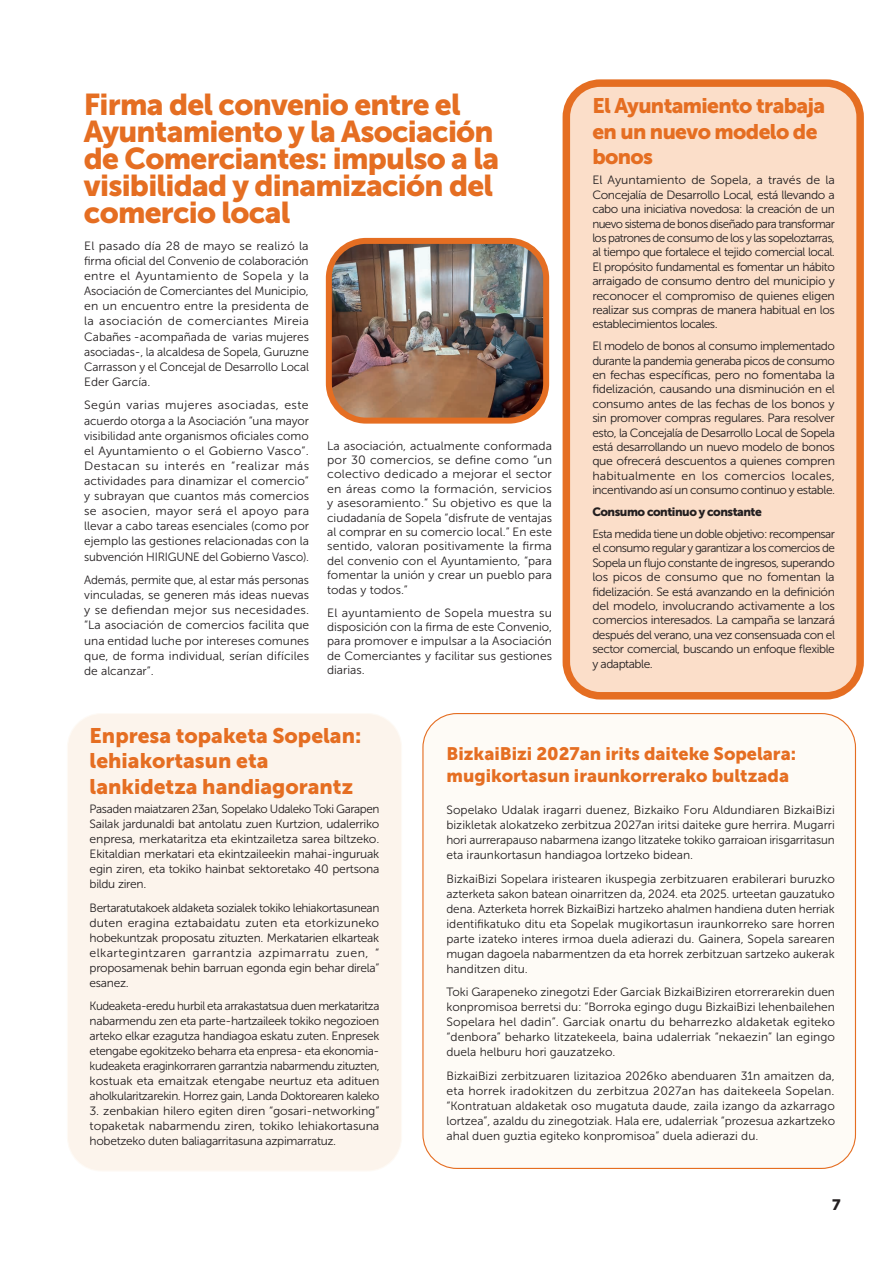
<style>
.page{position:relative;width:893px;height:1263px;background:#fff}
.page>*{position:absolute;margin:0;border:0;box-sizing:border-box;transform-origin:0 0}
.t1{font:30px/27px "Museo Sans 900";letter-spacing:-.025em;color:#e56e22}
.t2{font:21px/25.2px "Museo Sans 900";color:#e56e22}
.t3{font:21px/25.2px "Museo Sans 900";letter-spacing:-.03em;color:#e56e22}
.t4{font:18px/21.6px "Museo Sans 900";color:#e56e22}
.t5{font:15px "Museo Sans 900";color:#231f20}
.t6{font:12px/14.4px "Museo Sans 300";letter-spacing:-.01em;color:#231f20;text-align:justify}
.t7{font:12px "Museo Sans 900";letter-spacing:-.04em;color:#231f20}
</style>
<div class="page">
<div style="left:423px;top:713px;width:432px;height:455px;background:#fefbf6;border-radius:34px"></div>
<div style="left:67px;top:713px;width:334px;height:458px;background:#fcf4ec;border-radius:34px"></div>
<div style="left:566px;top:83px;width:294px;height:613px;background:#fbdec9;border-radius:34px"></div>
<div style="left:563px;top:79px;width:301px;height:620px;border:8px solid #e56e22;border-radius:34px"></div>
<img style="left:333px;top:245px;width:209px;height:172px">
<div style="left:326px;top:238px;width:223px;height:186px;border:6px solid #e56e22;border-radius:37px"></div>
<h1 class="t1" style="left:84px;top:91px;width:417px">Firma del convenio entre el<br>Ayuntamiento y la Asociación de Comerciantes: impulso a la visibilidad y dinamización del comercio local</h1>
<h2 class="t3" style="left:592px;top:93px;width:234px">El Ayuntamiento trabaja en un nuevo modelo de bonos</h2>
<p class="t6" style="left:592px;top:173px;width:244px">El Ayuntamiento de Sopela, a través de la Concejalía de Desarrollo Local, está llevando a cabo una iniciativa novedosa: la creación de un nuevo sistema de bonos diseñado para transformar los patrones de consumo de los y las sopeloztarras, al tiempo que fortalece el tejido comercial local.<br>El propósito fundamental es fomentar un hábito arraigado de consumo dentro del municipio y reconocer el compromiso de quienes eligen realizar sus compras de manera habitual en los establecimientos locales.</p>
<p class="t6" style="left:592px;top:339px;width:244px">El modelo de bonos al consumo implementado durante la pandemia generaba picos de consumo en fechas específicas, pero no fomentaba la fidelización, causando una disminución en el consumo antes de las fechas de los bonos y sin promover compras regulares. Para resolver esto, la Concejalía de Desarrollo Local de Sopela está desarrollando un nuevo modelo de bonos que ofrecerá descuentos a quienes compren habitualmente en los comercios locales, incentivando así un consumo continuo y estable.</p>
<p class="t7" style="left:592px;top:505px;width:171px">Consumo continuo y constante</p>
<p class="t6" style="left:592px;top:527px;width:244px">Esta medida tiene un doble objetivo: recompensar el consumo regular y garantizar a los comercios de Sopela un flujo constante de ingresos, superando los picos de consumo que no fomentan la fidelización. Se está avanzando en la definición del modelo, involucrando activamente a los comercios interesados. La campaña se lanzará después del verano, una vez consensuada con el sector comercial, buscando un enfoque flexible y adaptable.</p>
<p class="t6" style="left:84px;top:238px;width:226px;line-height:15.1px">El pasado día 28 de mayo se realizó la firma oficial del Convenio de colaboración entre el Ayuntamiento de Sopela y la Asociación de Comerciantes del Municipio, en un encuentro entre la presidenta de la asociación de comerciantes Mireia Cabañes -acompañada de varias mujeres asociadas-, la alcaldesa de Sopela, Guruzne Carrasson y el Concejal de Desarrollo Local Eder García.</p>
<p class="t6" style="left:84px;top:398px;width:227px;line-height:15.1px">Según varias mujeres asociadas, este acuerdo otorga a la Asociación “una mayor visibilidad ante organismos oficiales como el Ayuntamiento o el Gobierno Vasco”.<br>Destacan su interés en “realizar más actividades para dinamizar el comercio” y subrayan que cuantos más comercios se asocien, mayor será el apoyo para llevar a cabo tareas esenciales (como por ejemplo las gestiones relacionadas con la subvención HIRIGUNE del Gobierno Vasco).</p>
<p class="t6" style="left:84px;top:572px;width:227px;line-height:15.1px">Además, permite que, al estar más personas vinculadas, se generen más ideas nuevas y se defiendan mejor sus necesidades. “La asociación de comercios facilita que una entidad luche por intereses comunes que, de forma individual, serían difíciles de alcanzar”.</p>
<p class="t6" style="left:327px;top:438px;width:227px">La asociación, actualmente conformada por 30 comercios, se define como “un colectivo dedicado a mejorar el sector en áreas como la formación, servicios y asesoramiento.” Su objetivo es que la ciudadanía de Sopela “disfrute de ventajas al comprar en su comercio local.” En este sentido, valoran positivamente la firma del convenio con el Ayuntamiento, “para fomentar la unión y crear un pueblo para todas y todos.”</p>
<p class="t6" style="left:327px;top:605px;width:227px">El ayuntamiento de Sopela muestra su disposición con la firma de este Convenio, para promover e impulsar a la Asociación de Comerciantes y facilitar sus gestiones diarias.</p>
<h2 class="t2" style="left:90px;top:723px;width:273px">Enpresa topaketa Sopelan: lehiakortasun eta lankidetza handiagorantz</h2>
<p class="t6" style="left:90px;top:802px;width:291px;line-height:15px">Pasaden maiatzaren 23an, Sopelako Udaleko Toki Garapen Sailak jardunaldi bat antolatu zuen Kurtzion, udalerriko enpresa, merkataritza eta ekintzailetza sarea biltzeko.<br>Ekitaldian merkatari eta ekintzaileekin mahai-inguruak egin ziren, eta tokiko hainbat sektoretako 40 pertsona bildu ziren.</p>
<p class="t6" style="left:90px;top:900px;width:291px;line-height:15px">Bertaratutakoek aldaketa sozialek tokiko lehiakortasunean duten eragina eztabaidatu zuten eta etorkizuneko hobekuntzak proposatu zituzten. Merkatarien elkarteak elkartegintzaren garrantzia azpimarratu zuen, “ proposamenak behin barruan egonda egin behar direla” esanez.</p>
<p class="t6" style="left:90px;top:999px;width:291px;line-height:15px">Kudeaketa-eredu hurbil eta arrakastatsua duen merkataritza nabarmendu zen eta parte-hartzaileek tokiko negozioen arteko elkar ezagutza handiagoa eskatu zuten. Enpresek etengabe egokitzeko beharra eta enpresa- eta ekonomia&shy;kudeaketa eraginkorraren garrantzia nabarmendu zituzten, kostuak eta emaitzak etengabe neurtuz eta adituen aholkularitzarekin. Horrez gain, Landa Doktorearen kaleko</p>
<p class="t6" style="left:90px;top:1104px;width:291px;line-height:15px">3. zenbakian hilero egiten diren “gosari-networking” topaketak nabarmendu ziren, tokiko lehiakortasuna hobetzeko duten baliagarritasuna azpimarratuz.</p>
<h3 class="t4" style="left:446px;top:743px;width:351px">BizkaiBizi 2027an irits daiteke Sopelara: mugikortasun iraunkorrerako bultzada</h3>
<p class="t6" style="left:446px;top:803px;width:390px;line-height:15px">Sopelako Udalak iragarri duenez, Bizkaiko Foru Aldundiaren BizkaiBizi bizikletak alokatzeko zerbitzua 2027an iritsi daiteke gure herrira. Mugarri hori aurrerapauso nabarmena izango litzateke tokiko garraioan irisgarritasun eta iraunkortasun handiagoa lortzeko bidean.</p>
<p class="t6" style="left:446px;top:871px;width:390px;line-height:15px">BizkaiBizi Sopelara iristearen ikuspegia zerbitzuaren erabilerari buruzko azterketa sakon batean oinarritzen da, 2024. eta 2025. urteetan gauzatuko dena. Azterketa horrek BizkaiBizi hartzeko ahalmen handiena duten herriak identifikatuko ditu eta Sopelak mugikortasun iraunkorreko sare horren parte izateko interes irmoa duela adierazi du. Gainera, Sopela sarearen mugan dagoela nabarmentzen da eta horrek zerbitzuan sartzeko aukerak handitzen ditu.</p>
<p class="t6" style="left:446px;top:985px;width:390px;line-height:15px">Toki Garapeneko zinegotzi Eder Garciak BizkaiBiziren etorrerarekin duen konpromisoa berretsi du: “Borroka egingo dugu BizkaiBizi lehenbailehen Sopelara hel dadin”. Garciak onartu du beharrezko aldaketak egiteko “denbora” beharko litzatekeela, baina udalerriak “nekaezin” lan egingo duela helburu hori gauzatzeko.</p>
<p class="t6" style="left:446px;top:1068px;width:390px;line-height:15px">BizkaiBizi zerbitzuaren lizitazioa 2026ko abenduaren 31n amaitzen da, eta horrek iradokitzen du zerbitzua 2027an has daitekeela Sopelan. “Kontratuan aldaketak oso mugatuta daude, zaila izango da azkarrago lortzea”, azaldu du zinegotziak. Hala ere, udalerriak “prozesua azkartzeko ahal duen guztia egiteko konpromisoa” duela adierazi du.</p>
<p class="t5" style="left:832px;top:1196px;width:10px">7</p>
</div>
